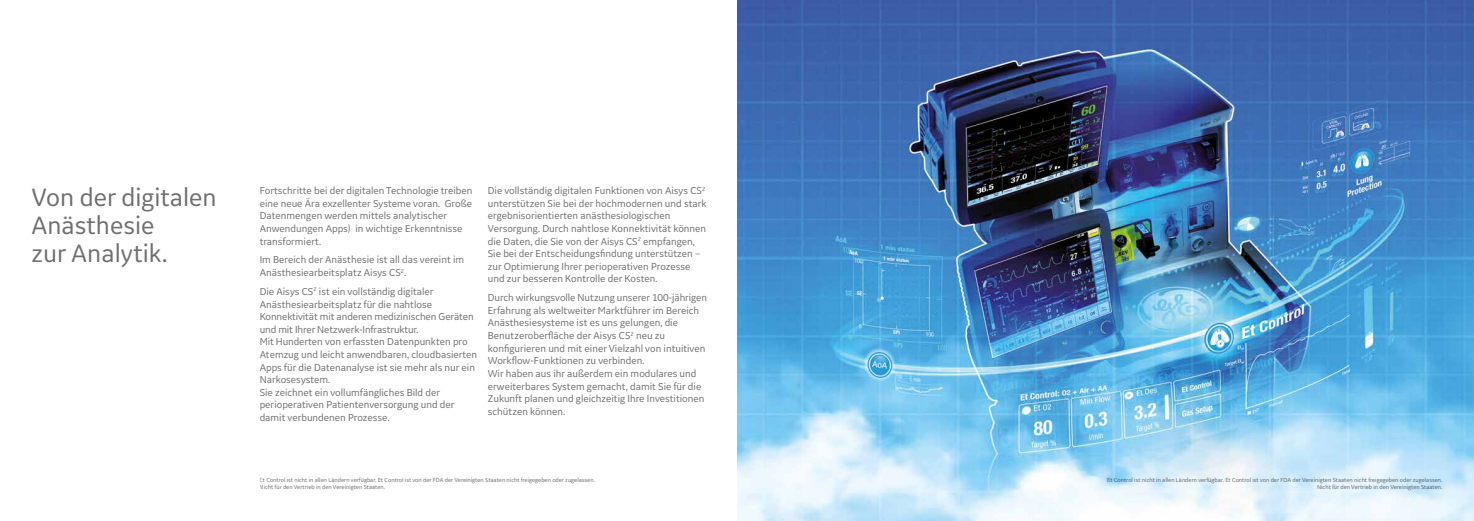
<style>
.page{position:relative;width:1474px;height:521px;background:#fff}
.page>*{position:absolute;margin:0;border:0;box-sizing:border-box;transform-origin:0 0}
.t1{font:26.25px/28px "GE Inspira Sans";color:#706f6f}
.t2{font:10.5px/12.6px "GE Inspira Sans";color:#706f6f}
.t3{font:6.12px/7.4px "GE Inspira Sans";color:#706f6f;text-align:right}
</style>
<div class="page">
<img style="left:737px;top:0;width:736px;height:521px">
<h1 class="t1" style="left:32px;top:183px;width:187px">Von der digitalen<br>Anästhesie<br>zur Analytik.</h1>
<p class="t2" style="left:488px;top:184px;width:220px">Die vollständig digitalen Funktionen von Aisys CS<sup>2 </sup>unterstützen Sie bei der hochmodernen und stark ergebnisorientierten anästhesiologischen Versorgung. Durch nahtlose Konnektivität können die Daten, die Sie von der Aisys CS<sup>2</sup> empfangen, Sie bei der Entscheidungsfindung unterstützen – zur Optimierung Ihrer perioperativen Prozesse und zur besseren Kontrolle der Kosten.</p>
<p class="t2" style="left:488px;top:291px;width:221px">Durch wirkungsvolle Nutzung unserer 100-jährigen Erfahrung als weltweiter Marktführer im Bereich Anästhesiesysteme ist es uns gelungen, die Benutzeroberfläche der Aisys CS<sup>2</sup> neu zu konfigurieren und mit einer Vielzahl von intuitiven Workflow-Funktionen zu verbinden.<br>Wir haben aus ihr außerdem ein modulares und erweiterbares System gemacht, damit Sie für die Zukunft planen und gleichzeitig Ihre Investitionen schützen können.</p>
<p class="t2" style="left:260px;top:184px;width:214px">Fortschritte bei der digitalen Technologie treiben eine neue Ära exzellenter Systeme voran. Große Datenmengen werden mittels analytischer Anwendungen Apps) in wichtige Erkenntnisse transformiert.</p>
<p class="t2" style="left:260px;top:253px;width:206px">Im Bereich der Anästhesie ist all das vereint im<br>Anästhesiearbeitsplatz Aisys CS<sup>2</sup>.</p>
<p class="t2" style="left:260px;top:285px;width:219px">Die Aisys CS<sup>2</sup> ist ein vollständig digitaler Anästhesiearbeitsplatz für die nahtlose Konnektivität mit anderen medizinischen Geräten und mit Ihrer Netzwerk-Infrastruktur.<br>Mit Hunderten von erfassten Datenpunkten pro Atemzug und leicht anwendbaren, cloudbasierten Apps für die Datenanalyse ist sie mehr als nur ein Narkosesystem.<br>Sie zeichnet ein vollumfängliches Bild der perioperativen Patientenversorgung und der damit verbundenen Prozesse.</p>
<p class="t3" style="left:260px;top:476px;width:337px;text-align:left">Et Control ist nicht in allen Ländern verfügbar. Et Control ist von der FDA der Vereinigten Staaten nicht freigegeben oder zugelassen.<br>Nicht für den Vertrieb in den Vereinigten Staaten.</p>
<p class="t3" style="left:1107px;top:476px;width:337px">Et Control ist nicht in allen Ländern verfügbar. Et Control ist von der FDA der Vereinigten Staaten nicht freigegeben oder zugelassen.<br>Nicht für den Vertrieb in den Vereinigten Staaten.</p>
</div>
